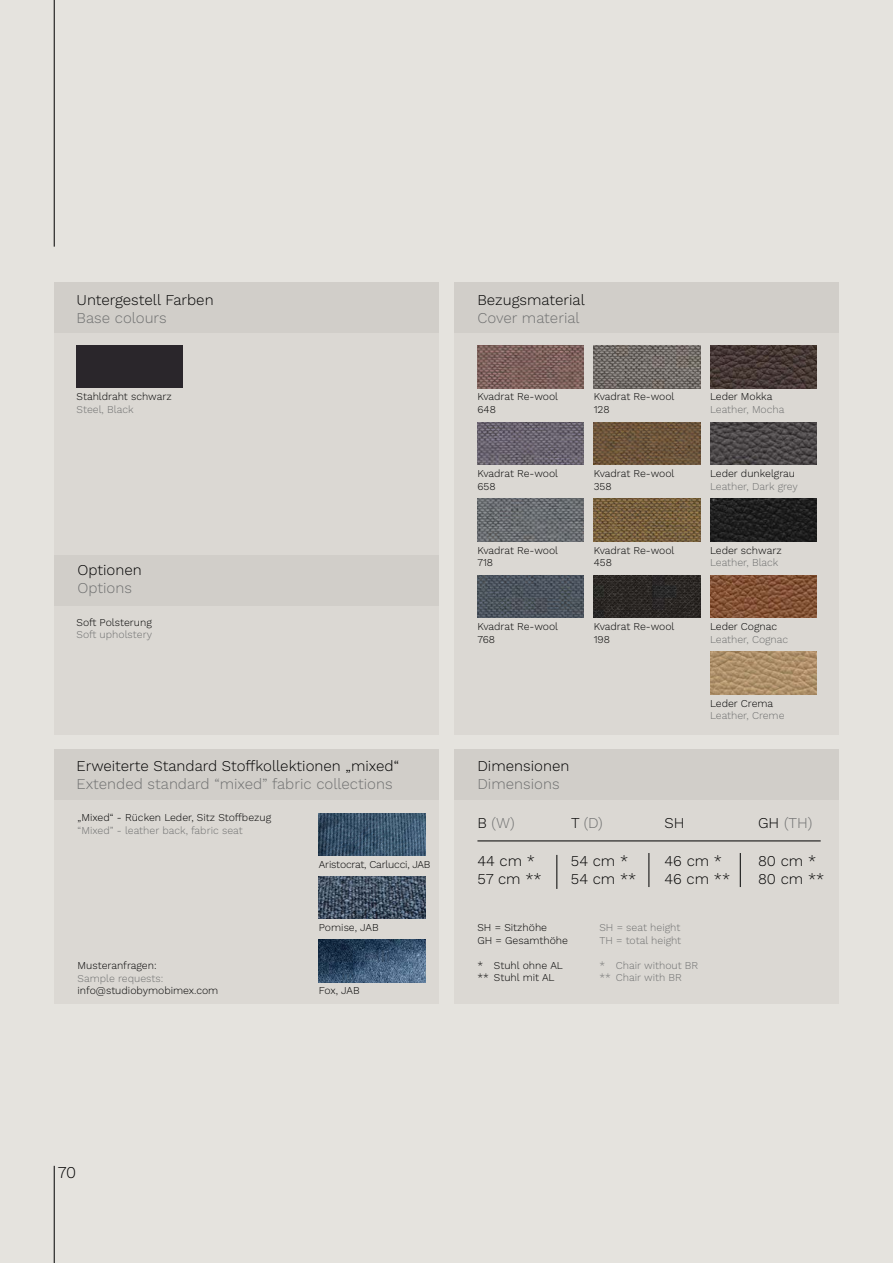
<style>
.page{position:relative;width:893px;height:1263px;background:#e5e3de}
.page>*{position:absolute;margin:0;border:0;box-sizing:border-box;transform-origin:0 0}
.t1{font:300 16.5px "Work Sans";color:#000}
.t2{font:300 15px "Work Sans";color:#000}
.t3{font:300 15px "Work Sans";color:#6f7070}
.t4{font:300 10.5px/12.6px "Work Sans";color:#000}
.t5{font:300 10.5px/12.6px "Work Sans";color:#6f7070}
.t6{font:300 10.5px "Work Sans";letter-spacing:-.02em;color:#000}
.s1{color:#000}
</style>
<div class="page">
<div style="left:455px;top:749px;width:384px;height:254px;background:#dbd8d3"></div>
<div style="left:54px;top:749px;width:384px;height:254px;background:#dbd8d3"></div>
<div style="left:54px;top:283px;width:384px;height:452px;background:#dbd8d3"></div>
<div style="left:455px;top:283px;width:384px;height:452px;background:#dbd8d3"></div>
<div style="left:54px;top:283px;width:384px;height:50px;background:#d1cec9"></div>
<div style="left:455px;top:283px;width:384px;height:50px;background:#d1cec9"></div>
<div style="left:54px;top:555px;width:384px;height:50px;background:#d1cec9"></div>
<div style="left:54px;top:749px;width:384px;height:50px;background:#d1cec9"></div>
<div style="left:455px;top:749px;width:384px;height:50px;background:#d1cec9"></div>
<img style="left:477px;top:346px;width:107px;height:42px">
<img style="left:594px;top:346px;width:106px;height:42px">
<img style="left:477px;top:422px;width:107px;height:43px">
<img style="left:477px;top:575px;width:107px;height:43px">
<img style="left:477px;top:499px;width:107px;height:42px">
<img style="left:710px;top:346px;width:106px;height:42px">
<img style="left:710px;top:422px;width:106px;height:43px">
<img style="left:710px;top:499px;width:106px;height:42px">
<img style="left:710px;top:575px;width:106px;height:43px">
<img style="left:594px;top:575px;width:106px;height:43px">
<img style="left:594px;top:422px;width:106px;height:43px">
<img style="left:594px;top:499px;width:106px;height:42px">
<img style="left:710px;top:652px;width:106px;height:42px">
<hr style="left:477px;top:841px;width:344px;height:1px;background:#000">
<hr style="left:557px;top:855px;width:1px;height:34px;background:#000">
<hr style="left:649px;top:853px;width:1px;height:34px;background:#000">
<hr style="left:740px;top:853px;width:1px;height:34px;background:#000">
<img style="left:319px;top:813px;width:106px;height:43px">
<img style="left:319px;top:876px;width:106px;height:43px">
<img style="left:319px;top:940px;width:106px;height:42px">
<div style="left:77px;top:346px;width:106px;height:42px;background:#2a262b"></div>
<hr style="left:54px;top:1166px;width:1px;height:97px;background:#000">
<hr style="left:54px;top:0;width:1px;height:247px;background:#000">
<h2 class="t2" style="left:77px;top:291px;width:139px">Untergestell Farben</h2>
<h2 class="t3" style="left:77px;top:309px;width:92px">Base colours</h2>
<p class="t4" style="left:77px;top:391px;width:97px">Stahldraht schwarz</p>
<p class="t5" style="left:77px;top:404px;width:59px">Steel, Black</p>
<h2 class="t2" style="left:78px;top:561px;width:66px">Optionen</h2>
<h2 class="t3" style="left:78px;top:579px;width:56px">Options</h2>
<p class="t4" style="left:77px;top:616px;width:77px">Soft Polsterung</p>
<p class="t5" style="left:77px;top:629px;width:77px">Soft upholstery</p>
<h2 class="t2" style="left:77px;top:757px;width:324px">Erweiterte Standard Stoffkollektionen „mixed“</h2>
<h2 class="t3" style="left:77px;top:775px;width:318px">Extended standard “mixed” fabric collections</h2>
<p class="t4" style="left:78px;top:812px;width:195px">„Mixed“ - Rücken Leder, Sitz Stoffbezug</p>
<p class="t5" style="left:78px;top:824px;width:167px">“Mixed” - leather back, fabric seat</p>
<p class="t6" style="left:319px;top:858px;width:113px">Aristocrat, Carlucci, JAB</p>
<p class="t4" style="left:78px;top:959px;width:81px">Musteranfragen:</p>
<p class="t5" style="left:78px;top:972px;width:87px">Sample requests:</p>
<p class="t4" style="left:78px;top:985px;width:142px">info@studiobymobimex.com</p>
<p class="t4" style="left:319px;top:922px;width:61px">Pomise, JAB</p>
<p class="t4" style="left:319px;top:985px;width:42px">Fox, JAB</p>
<h2 class="t2" style="left:477px;top:291px;width:109px">Bezugsmaterial</h2>
<h2 class="t3" style="left:477px;top:309px;width:104px">Cover material</h2>
<p class="t4" style="left:477px;top:391px;width:82px">Kvadrat Re-wool<br>648</p>
<p class="t4" style="left:594px;top:391px;width:82px">Kvadrat Re-wool<br>128</p>
<p class="t4" style="left:710px;top:391px;width:64px">Leder Mokka</p>
<p class="t5" style="left:710px;top:404px;width:76px">Leather, Mocha</p>
<p class="t4" style="left:477px;top:468px;width:82px">Kvadrat Re-wool<br>658</p>
<p class="t4" style="left:594px;top:468px;width:82px">Kvadrat Re-wool<br>358</p>
<p class="t4" style="left:710px;top:468px;width:86px">Leder dunkelgrau</p>
<p class="t5" style="left:710px;top:480px;width:89px">Leather, Dark grey</p>
<p class="t4" style="left:477px;top:544px;width:82px">Kvadrat Re-wool<br>718</p>
<p class="t4" style="left:594px;top:544px;width:82px">Kvadrat Re-wool<br>458</p>
<p class="t4" style="left:710px;top:544px;width:73px">Leder schwarz</p>
<p class="t5" style="left:710px;top:557px;width:70px">Leather, Black</p>
<p class="t4" style="left:477px;top:621px;width:82px">Kvadrat Re-wool<br>768</p>
<p class="t4" style="left:594px;top:621px;width:82px">Kvadrat Re-wool<br>198</p>
<p class="t4" style="left:710px;top:621px;width:69px">Leder Cognac</p>
<p class="t5" style="left:710px;top:633px;width:80px">Leather, Cognac</p>
<p class="t4" style="left:710px;top:697px;width:65px">Leder Crema</p>
<p class="t5" style="left:710px;top:710px;width:76px">Leather, Creme</p>
<h2 class="t2" style="left:477px;top:757px;width:93px">Dimensionen</h2>
<h2 class="t3" style="left:477px;top:775px;width:84px">Dimensions</h2>
<h2 class="t3" style="left:477px;top:814px;width:39px"><span class="s1">B</span> (W)</h2>
<h2 class="t3" style="left:571px;top:814px;width:33px"><span class="s1">T</span> (D)</h2>
<h2 class="t2" style="left:664px;top:814px;width:22px">SH</h2>
<h2 class="t3" style="left:758px;top:814px;width:56px"><span class="s1">GH</span> (TH)</h2>
<h2 class="t2" style="left:477px;top:852px;width:59px">44 cm *</h2>
<h2 class="t2" style="left:571px;top:852px;width:59px">54 cm *</h2>
<h2 class="t2" style="left:664px;top:852px;width:59px">46 cm *</h2>
<h2 class="t2" style="left:758px;top:852px;width:60px">80 cm *</h2>
<h2 class="t2" style="left:477px;top:870px;width:66px">57 cm **</h2>
<h2 class="t2" style="left:571px;top:870px;width:67px">54 cm **</h2>
<h2 class="t2" style="left:664px;top:870px;width:67px">46 cm **</h2>
<h2 class="t2" style="left:758px;top:870px;width:68px">80 cm **</h2>
<p class="t4" style="left:477px;top:922px;width:92px">SH = Sitzhöhe<br>GH = Gesamthöhe</p>
<p class="t4" style="left:477px;top:959px;width:87px">* Stuhl ohne AL ** Stuhl mit AL</p>
<p class="t5" style="left:599px;top:922px;width:83px">SH = seat height<br>TH = total height</p>
<p class="t5" style="left:599px;top:959px;width:100px">* Chair without BR ** Chair with BR</p>
<h1 class="t1" style="left:58px;top:1163px;width:20px">70</h1>
</div>
